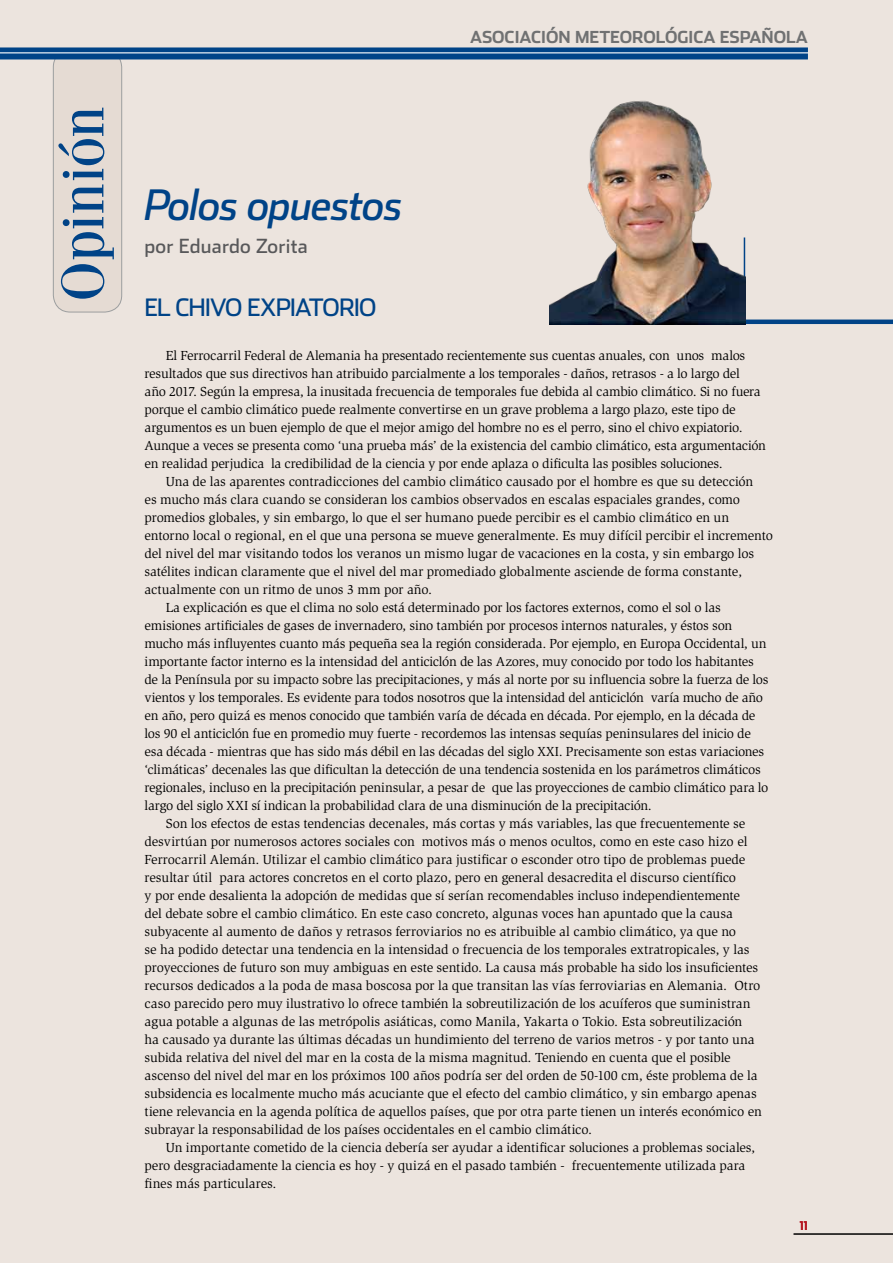
<style>
.page{position:relative;width:893px;height:1263px;background:#ece4de}
.page>*{position:absolute;margin:0;border:0;box-sizing:border-box;transform-origin:0 0}
.t1{font:60px "Fenice Std";letter-spacing:-.02em;color:#004387}
.t2{font:italic 42px "Stainless";letter-spacing:-.02em;color:#004387}
.t3{font:24px "Stainless";letter-spacing:-.045em;color:#004387}
.t4{font:19.5px "Stainless";letter-spacing:.01em;color:#58585a}
.t5{font:700 16.5px "Stainless";color:#707172}
.t6{font:13.5px/18px "Slimbach Std";letter-spacing:-.015em;color:#000}
.t7{font:700 12px "Stainless Cond";color:#b51621}
</style>
<div class="page">
<div style="left:53px;top:50px;width:69px;height:262px;background:#e5dbd3;border-radius:17px"></div>
<div style="left:53px;top:50px;width:69px;height:262px;border:1px solid #9c9e9f;border-radius:17px"></div>
<hr style="left:550px;top:320px;width:343px;height:4px;background:#004387">
<img style="left:550px;top:100px;width:195px;height:224px">
<hr style="left:794px;top:1234px;width:99px;height:1px;background:#000">
<div style="left:0;top:47px;width:808px;height:12px;background:#004387"></div>
<hr style="left:0;top:52px;width:808px;height:1px;background:#fff">
<h1 class="t1" style="left:47px;top:302px;width:198px;rotate:-90deg">Opinión</h1>
<h2 class="t2" style="left:145px;top:180px;width:260px">Polos opuestos</h2>
<h3 class="t4" style="left:145px;top:234px;width:165px">por Eduardo Zorita</h3>
<p class="t5" style="left:470px;top:27px;width:11px">ASOCIACIÓN</p>
<p class="t5" style="left:575px;top:27px;width:26px">METEOROLÓGICA</p>
<p class="t5" style="left:720px;top:27px;width:66px">ESPAÑOLA</p>
<h3 class="t3" style="left:145px;top:293px;width:145px">El chivo expiatorio</h3>
<p class="t6" style="left:145px;top:347px;width:623px;text-indent:21px">El Ferrocarril Federal de Alemania ha presentado recientemente sus cuentas anuales, con unos malos resultados que sus directivos han atribuido parcialmente a los temporales - daños, retrasos - a lo largo del<br>año 2017. Según la empresa, la inusitada frecuencia de temporales fue debida al cambio climático. Si no fuera porque el cambio climático puede realmente convertirse en un grave problema a largo plazo, este tipo de argumentos es un buen ejemplo de que el mejor amigo del hombre no es el perro, sino el chivo expiatorio.<br>Aunque a veces se presenta como ‘una prueba más’ de la existencia del cambio climático, esta argumentación en realidad perjudica la credibilidad de la ciencia y por ende aplaza o dificulta las posibles soluciones.</p>
<p class="t6" style="left:166px;top:473px;width:589px">Una de las aparentes contradicciones del cambio climático causado por el hombre es que su detección</p>
<p class="t6" style="left:145px;top:491px;width:597px">es mucho más clara cuando se consideran los cambios observados en escalas espaciales grandes, como</p>
<p class="t6" style="left:145px;top:509px;width:586px">promedios globales, y sin embargo, lo que el ser humano puede percibir es el cambio climático en un</p>
<p class="t6" style="left:145px;top:527px;width:630px">entorno local o regional, en el que una persona se mueve generalmente. Es muy difícil percibir el incremento</p>
<p class="t6" style="left:145px;top:545px;width:611px">del nivel del mar visitando todos los veranos un mismo lugar de vacaciones en la costa, y sin embargo los</p>
<p class="t6" style="left:145px;top:563px;width:599px">satélites indican claramente que el nivel del mar promediado globalmente asciende de forma constante,</p>
<p class="t6" style="left:145px;top:581px;width:289px">actualmente con un ritmo de unos 3 mm por año.</p>
<p class="t6" style="left:166px;top:599px;width:556px">La explicación es que el clima no solo está determinado por los factores externos, como el sol o las</p>
<p class="t6" style="left:145px;top:617px;width:589px">emisiones artificiales de gases de invernadero, sino también por procesos internos naturales, y éstos son</p>
<p class="t6" style="left:145px;top:635px;width:624px">mucho más influyentes cuanto más pequeña sea la región considerada. Por ejemplo, en Europa Occidental, un</p>
<p class="t6" style="left:145px;top:652px;width:611px">importante factor interno es la intensidad del anticiclón de las Azores, muy conocido por todo los habitantes</p>
<p class="t6" style="left:145px;top:670px;width:625px">de la Península por su impacto sobre las precipitaciones, y más al norte por su influencia sobre la fuerza de los</p>
<p class="t6" style="left:145px;top:688px;width:620px">vientos y los temporales. Es evidente para todos nosotros que la intensidad del anticiclón varía mucho de año</p>
<p class="t6" style="left:145px;top:706px;width:612px">en año, pero quizá es menos conocido que también varía de década en década. Por ejemplo, en la década de</p>
<p class="t6" style="left:145px;top:724px;width:608px">los 90 el anticiclón fue en promedio muy fuerte - recordemos las intensas sequías peninsulares del inicio de</p>
<p class="t6" style="left:145px;top:742px;width:621px">esa década - mientras que has sido más débil en las décadas del siglo XXI. Precisamente son estas variaciones</p>
<p class="t6" style="left:145px;top:760px;width:618px">‘climáticas’ decenales las que dificultan la detección de una tendencia sostenida en los parámetros climáticos</p>
<p class="t6" style="left:145px;top:778px;width:625px">regionales, incluso en la precipitación peninsular, a pesar de que las proyecciones de cambio climático para lo</p>
<p class="t6" style="left:145px;top:796px;width:509px">largo del siglo XXI sí indican la probabilidad clara de una disminución de la precipitación.</p>
<p class="t6" style="left:166px;top:814px;width:581px">Son los efectos de estas tendencias decenales, más cortas y más variables, las que frecuentemente se</p>
<p class="t6" style="left:145px;top:832px;width:604px">desvirtúan por numerosos actores sociales con motivos más o menos ocultos, como en este caso hizo el</p>
<p class="t6" style="left:145px;top:850px;width:602px">Ferrocarril Alemán. Utilizar el cambio climático para justificar o esconder otro tipo de problemas puede</p>
<p class="t6" style="left:145px;top:868px;width:593px">resultar útil para actores concretos en el corto plazo, pero en general desacredita el discurso científico</p>
<p class="t6" style="left:145px;top:886px;width:597px">y por ende desalienta la adopción de medidas que sí serían recomendables incluso independientemente</p>
<p class="t6" style="left:145px;top:904px;width:590px">del debate sobre el cambio climático. En este caso concreto, algunas voces han apuntado que la causa</p>
<p class="t6" style="left:145px;top:922px;width:593px">subyacente al aumento de daños y retrasos ferroviarios no es atribuible al cambio climático, ya que no</p>
<p class="t6" style="left:145px;top:940px;width:606px">se ha podido detectar una tendencia en la intensidad o frecuencia de los temporales extratropicales, y las</p>
<p class="t6" style="left:145px;top:958px;width:615px">proyecciones de futuro son muy ambiguas en este sentido. La causa más probable ha sido los insuficientes</p>
<p class="t6" style="left:145px;top:976px;width:617px">recursos dedicados a la poda de masa boscosa por la que transitan las vías ferroviarias en Alemania. Otro</p>
<p class="t6" style="left:145px;top:994px;width:608px">caso parecido pero muy ilustrativo lo ofrece también la sobreutilización de los acuíferos que suministran</p>
<p class="t6" style="left:145px;top:1012px;width:599px">agua potable a algunas de las metrópolis asiáticas, como Manila, Yakarta o Tokio. Esta sobreutilización</p>
<p class="t6" style="left:145px;top:1030px;width:611px">ha causado ya durante las últimas décadas un hundimiento del terreno de varios metros - y por tanto una</p>
<p class="t6" style="left:145px;top:1048px;width:588px">subida relativa del nivel del mar en la costa de la misma magnitud. Teniendo en cuenta que el posible</p>
<p class="t6" style="left:145px;top:1066px;width:614px">ascenso del nivel del mar en los próximos 100 años podría ser del orden de 50-100 cm, éste problema de la</p>
<p class="t6" style="left:145px;top:1084px;width:614px">subsidencia es localmente mucho más acuciante que el efecto del cambio climático, y sin embargo apenas</p>
<p class="t6" style="left:145px;top:1102px;width:619px">tiene relevancia en la agenda política de aquellos países, que por otra parte tienen un interés económico en</p>
<p class="t6" style="left:145px;top:1120px;width:449px">subrayar la responsabilidad de los países occidentales en el cambio climático.</p>
<p class="t6" style="left:166px;top:1138px;width:591px">Un importante cometido de la ciencia debería ser ayudar a identificar soluciones a problemas sociales,</p>
<p class="t6" style="left:145px;top:1156px;width:602px">pero desgraciadamente la ciencia es hoy - y quizá en el pasado también - frecuentemente utilizada para</p>
<p class="t6" style="left:145px;top:1174px;width:133px">fines más particulares.</p>
<p class="t7" style="left:800px;top:1218px;width:9px">11</p>
</div>
